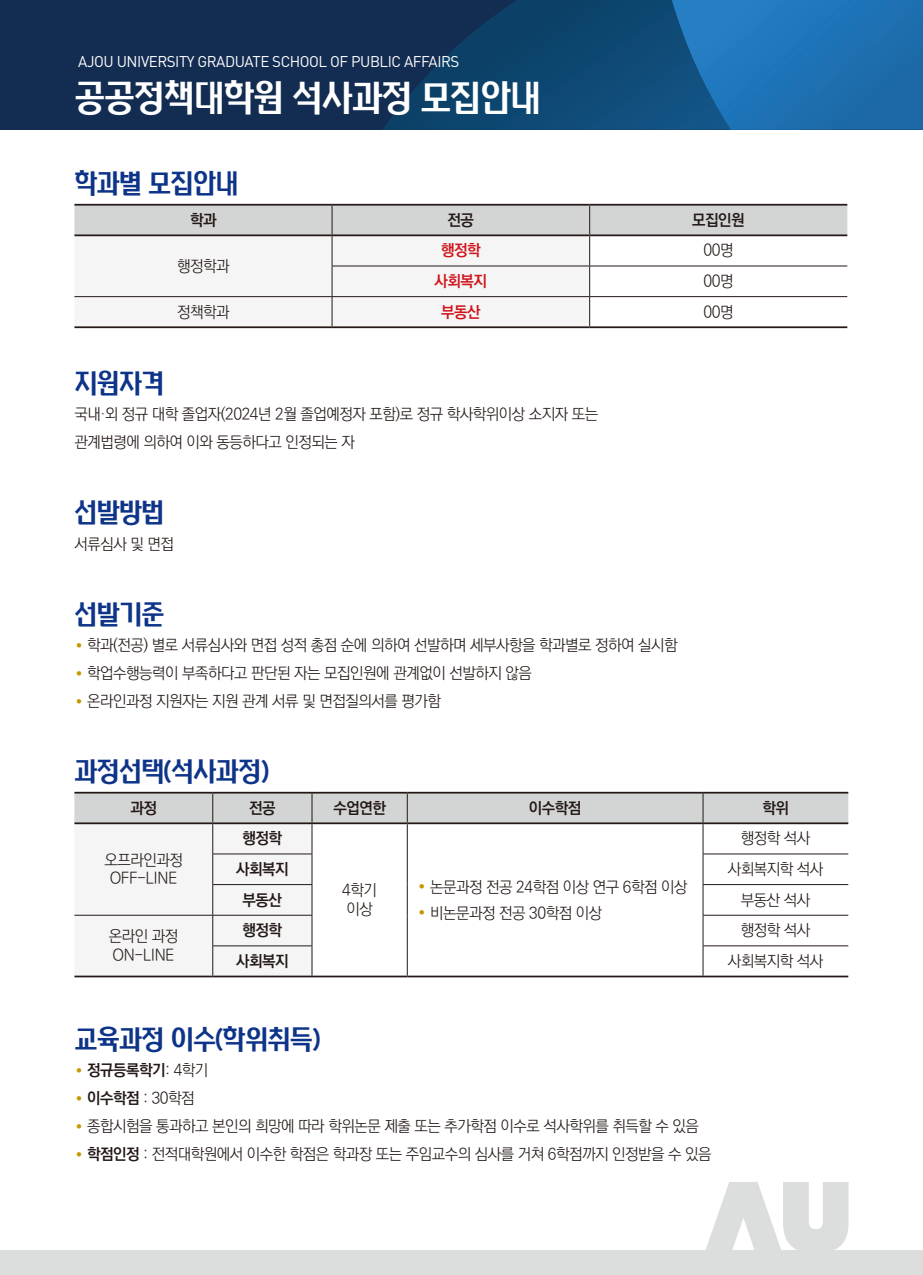
<style>
.page{position:relative;width:923px;height:1275px;background:#fff}
.page>*{position:absolute;margin:0;border:0;box-sizing:border-box;transform-origin:0 0}
.t1{font:35px "Mapo DPP";letter-spacing:-.03em;color:#fff}
.t2{font:26.25px "Mapo DPP";letter-spacing:-.03em;color:#0d3488}
.t3{font:300 15.75px/28px "Ko Pub World Dotum";letter-spacing:-.03em;color:#231916}
.t4{font:700 15.75px "Ko Pub World Dotum";letter-spacing:-.03em;color:#231916}
.t5{font:700 15.75px "Ko Pub World Dotum";letter-spacing:-.03em;color:#d1131c}
.t6{font:15.4px "DIN Pro";letter-spacing:-.03em;color:#fff}
.s1{font-family:"Mapo DPP";font-weight:400;color:#c59700}
.s2{font-weight:300}
.s3{font-weight:700}
</style>
<div class="page">
<div style="left:0;top:0;width:923px;height:130px;background:#132c52"></div>
<svg style="left:383px;top:0;width:288px;height:130px"></svg>
<svg style="left:671px;top:0;width:252px;height:130px;background:#1d6eaf"></svg>
<div style="left:74px;top:236px;width:515px;height:90px;background:#f5f5f5"></div>
<div style="left:74px;top:206px;width:773px;height:28px;background:#d3d4d4"></div>
<hr style="left:332px;top:236px;width:1px;height:30px;background:#231916">
<hr style="left:589px;top:236px;width:1px;height:30px;background:#231916">
<hr style="left:332px;top:266px;width:257px;height:1px;background:#231916">
<hr style="left:332px;top:266px;width:1px;height:30px;background:#231916">
<hr style="left:589px;top:266px;width:258px;height:1px;background:#231916">
<hr style="left:589px;top:266px;width:1px;height:30px;background:#231916">
<hr style="left:74px;top:296px;width:258px;height:1px;background:#231916">
<hr style="left:332px;top:296px;width:257px;height:1px;background:#231916">
<svg style="left:332px;top:297px;width:1px;height:29px"></svg>
<hr style="left:589px;top:296px;width:258px;height:1px;background:#231916">
<svg style="left:589px;top:297px;width:1px;height:29px"></svg>
<hr style="left:74px;top:204px;width:258px;height:2px;background:#231916">
<hr style="left:332px;top:204px;width:257px;height:2px;background:#231916">
<hr style="left:589px;top:204px;width:258px;height:2px;background:#231916">
<hr style="left:74px;top:234px;width:258px;height:2px;background:#231916">
<hr style="left:332px;top:234px;width:257px;height:2px;background:#231916">
<hr style="left:589px;top:234px;width:258px;height:2px;background:#231916">
<hr style="left:74px;top:326px;width:258px;height:2px;background:#231916">
<hr style="left:332px;top:326px;width:257px;height:2px;background:#231916">
<hr style="left:589px;top:326px;width:258px;height:2px;background:#231916">
<svg style="left:74px;top:793px;width:774px;height:183px"></svg>
<hr style="left:212px;top:824px;width:1px;height:30px;background:#231916">
<hr style="left:312px;top:824px;width:1px;height:30px;background:#231916">
<hr style="left:407px;top:824px;width:1px;height:30px;background:#231916">
<hr style="left:407px;top:854px;width:1px;height:31px;background:#231916">
<hr style="left:407px;top:885px;width:1px;height:30px;background:#231916">
<hr style="left:407px;top:915px;width:1px;height:31px;background:#231916">
<hr style="left:407px;top:946px;width:1px;height:30px;background:#231916">
<hr style="left:702px;top:824px;width:1px;height:30px;background:#231916">
<hr style="left:212px;top:854px;width:100px;height:1px;background:#231916">
<hr style="left:212px;top:854px;width:1px;height:30px;background:#231916">
<hr style="left:312px;top:854px;width:1px;height:30px;background:#231916">
<hr style="left:702px;top:854px;width:146px;height:1px;background:#231916">
<hr style="left:702px;top:854px;width:1px;height:30px;background:#231916">
<hr style="left:212px;top:884px;width:100px;height:1px;background:#231916">
<hr style="left:212px;top:885px;width:1px;height:30px;background:#231916">
<hr style="left:312px;top:885px;width:1px;height:30px;background:#231916">
<hr style="left:702px;top:884px;width:146px;height:1px;background:#231916">
<hr style="left:702px;top:885px;width:1px;height:30px;background:#231916">
<hr style="left:74px;top:915px;width:139px;height:1px;background:#231916">
<hr style="left:213px;top:915px;width:99px;height:1px;background:#231916">
<hr style="left:212px;top:915px;width:1px;height:30px;background:#231916">
<hr style="left:312px;top:915px;width:1px;height:30px;background:#231916">
<hr style="left:702px;top:915px;width:146px;height:1px;background:#231916">
<hr style="left:702px;top:915px;width:1px;height:30px;background:#231916">
<hr style="left:212px;top:945px;width:100px;height:1px;background:#231916">
<hr style="left:212px;top:946px;width:1px;height:30px;background:#231916">
<hr style="left:312px;top:946px;width:1px;height:30px;background:#231916">
<hr style="left:702px;top:945px;width:146px;height:1px;background:#231916">
<hr style="left:702px;top:946px;width:1px;height:30px;background:#231916">
<hr style="left:74px;top:792px;width:139px;height:1px;background:#231916">
<hr style="left:213px;top:792px;width:99px;height:1px;background:#231916">
<hr style="left:312px;top:792px;width:95px;height:1px;background:#231916">
<hr style="left:407px;top:792px;width:296px;height:1px;background:#231916">
<hr style="left:703px;top:792px;width:145px;height:1px;background:#231916">
<hr style="left:74px;top:822px;width:139px;height:2px;background:#231916">
<hr style="left:213px;top:822px;width:99px;height:2px;background:#231916">
<hr style="left:312px;top:822px;width:95px;height:2px;background:#231916">
<hr style="left:407px;top:822px;width:296px;height:2px;background:#231916">
<hr style="left:312px;top:976px;width:95px;height:1px;background:#231916">
<hr style="left:407px;top:976px;width:296px;height:1px;background:#231916">
<hr style="left:703px;top:822px;width:145px;height:2px;background:#231916">
<hr style="left:74px;top:976px;width:139px;height:1px;background:#231916">
<hr style="left:213px;top:976px;width:99px;height:1px;background:#231916">
<hr style="left:703px;top:976px;width:145px;height:1px;background:#231916">
<div style="left:0;top:1250px;width:923px;height:25px;background:#dcdddd"></div>
<svg style="left:706px;top:1182px;width:142px;height:68px"></svg>
<p class="t6" style="left:78px;top:51px;width:383px">AJOU UNIVERSITY GRADUATE SCHOOL OF PUBLIC AFFAIRS</p>
<h1 class="t1" style="left:74px;top:74px;width:468px">공공정책대학원 석사과정 모집안내</h1>
<p class="t2" style="left:74px;top:166px;width:166px">학과별 모집안내</p>
<p class="t4" style="left:190px;top:209px;width:28px">학과</p>
<p class="t4" style="left:447px;top:209px;width:28px">전공</p>
<p class="t4" style="left:692px;top:209px;width:54px">모집인원</p>
<p class="t3" style="left:177px;top:252px;width:54px">행정학과</p>
<p class="t5" style="left:441px;top:239px;width:41px">행정학</p>
<p class="t3" style="left:703px;top:237px;width:31px">00명</p>
<p class="t5" style="left:434px;top:270px;width:54px">사회복지</p>
<p class="t3" style="left:703px;top:268px;width:31px">00명</p>
<p class="t3" style="left:177px;top:298px;width:54px">정책학과</p>
<p class="t5" style="left:441px;top:300px;width:41px">부동산</p>
<p class="t3" style="left:703px;top:298px;width:31px">00명</p>
<p class="t2" style="left:74px;top:366px;width:92px">지원자격</p>
<p class="t3" style="left:74px;top:401px;width:525px">국내·외 정규 대학 졸업자(2024년 2월 졸업예정자 포함)로 정규 학사학위이상 소지자 또는 관계법령에 의하여 이와 동등하다고 인정되는 자</p>
<p class="t2" style="left:74px;top:495px;width:92px">선발방법</p>
<p class="t3" style="left:74px;top:530px;width:101px">서류심사 및 면접</p>
<p class="t2" style="left:74px;top:597px;width:92px">선발기준</p>
<p class="t3" style="left:74px;top:632px;width:604px"><span class="s1">•</span> 학과(전공) 별로 서류심사와 면접 성적 총점 순에 의하여 선발하며 세부사항을 학과별로 정하여 실시함</p>
<p class="t3" style="left:74px;top:660px;width:459px"><span class="s1">•</span> 학업수행능력이 부족하다고 판단된 자는 모집인원에 관계없이 선발하지 않음</p>
<p class="t3" style="left:74px;top:688px;width:368px"><span class="s1">•</span> 온라인과정 지원자는 지원 관계 서류 및 면접질의서를 평가함</p>
<p class="t2" style="left:74px;top:754px;width:197px">과정선택(석사과정)</p>
<p class="t4" style="left:130px;top:796px;width:28px">과정</p>
<p class="t4" style="left:249px;top:796px;width:28px">전공</p>
<p class="t4" style="left:333px;top:796px;width:54px">수업연한</p>
<p class="t4" style="left:529px;top:796px;width:54px">이수학점</p>
<p class="t4" style="left:762px;top:796px;width:28px">학위</p>
<p class="t3" style="left:104px;top:846px;width:80px">오프라인과정</p>
<p class="t3" style="left:110px;top:865px;width:69px">OFF-LINE</p>
<p class="t4" style="left:243px;top:827px;width:41px">행정학</p>
<p class="t3" style="left:741px;top:825px;width:71px">행정학 석사</p>
<p class="t4" style="left:236px;top:858px;width:54px">사회복지</p>
<p class="t3" style="left:728px;top:855px;width:97px">사회복지학 석사</p>
<p class="t4" style="left:243px;top:888px;width:41px">부동산</p>
<p class="t3" style="left:741px;top:886px;width:71px">부동산 석사</p>
<p class="t3" style="left:342px;top:881px;width:36px;line-height:18.9px">4학기 이상</p>
<p class="t3" style="left:417px;top:873px;width:272px"><span class="s1">•</span> 논문과정 전공 24학점 이상 연구 6학점 이상</p>
<p class="t3" style="left:417px;top:899px;width:186px"><span class="s1">•</span> 비논문과정 전공 30학점 이상</p>
<p class="t3" style="left:109px;top:923px;width:71px">온라인 과정</p>
<p class="t3" style="left:112px;top:942px;width:64px">ON-LINE</p>
<p class="t4" style="left:243px;top:919px;width:41px">행정학</p>
<p class="t3" style="left:741px;top:917px;width:71px">행정학 석사</p>
<p class="t4" style="left:236px;top:950px;width:54px">사회복지</p>
<p class="t3" style="left:728px;top:947px;width:97px">사회복지학 석사</p>
<p class="t2" style="left:74px;top:1022px;width:248px">교육과정 이수(학위취득)</p>
<p class="t4" style="left:74px;top:1059px;width:135px"><span class="s1">•</span> 정규등록학기<span class="s2">: 4학기</span></p>
<p class="t3" style="left:74px;top:1085px;width:122px"><span class="s1">•</span> <span class="s3">이수학점</span> : 30학점</p>
<p class="t3" style="left:74px;top:1113px;width:626px"><span class="s1">•</span> 종합시험을 통과하고 본인의 희망에 따라 학위논문 제출 또는 추가학점 이수로 석사학위를 취득할 수 있음</p>
<p class="t3" style="left:74px;top:1141px;width:638px"><span class="s1">•</span> <span class="s3">학점인정</span> : 전적대학원에서 이수한 학점은 학과장 또는 주임교수의 심사를 거쳐 6학점까지 인정받을 수 있음</p>
</div>
